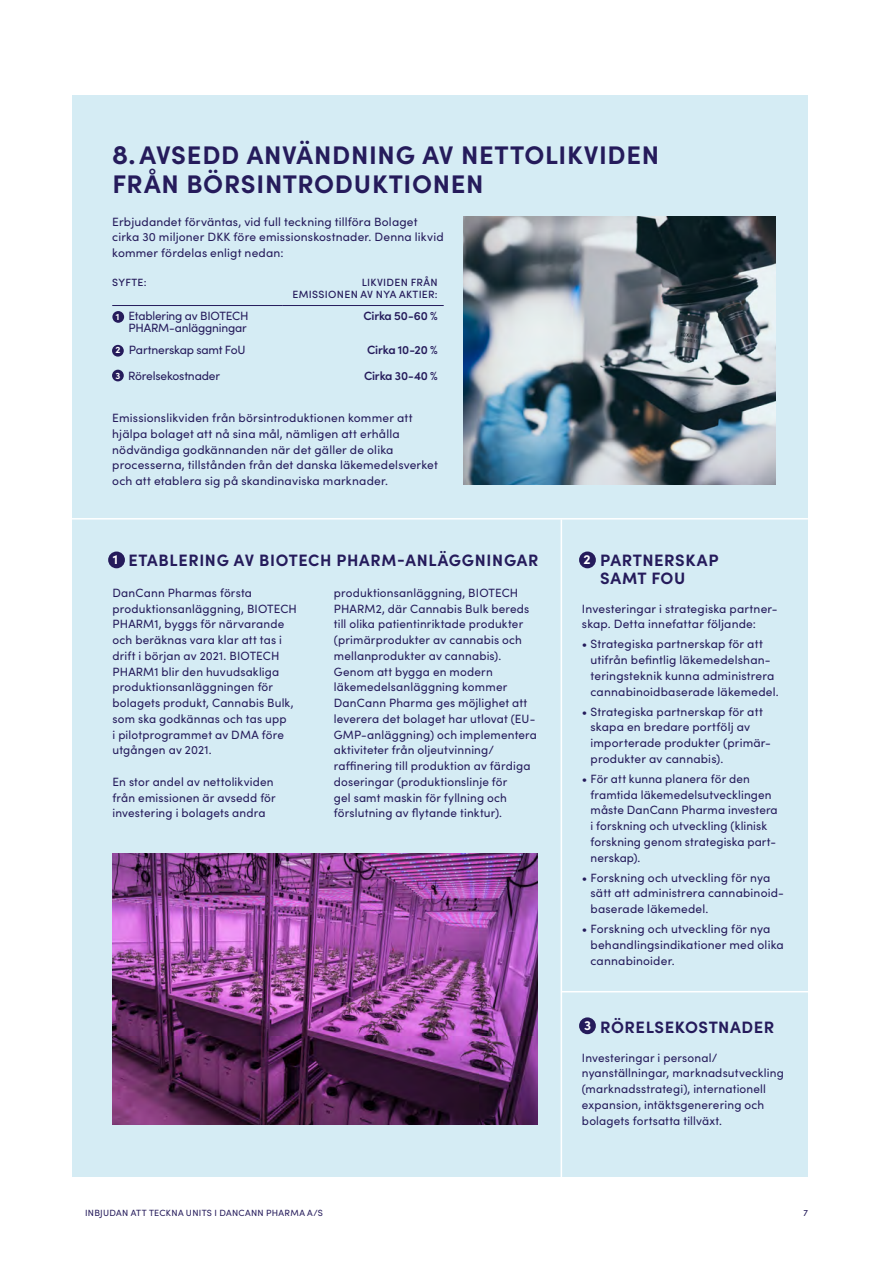
<style>
.page{position:relative;width:893px;height:1263px;background:#fff}
.page>*{position:absolute;margin:0;border:0;box-sizing:border-box;transform-origin:0 0}
.t1{font:700 25.5px/28.5px "Sofia Pro";letter-spacing:.025em;color:#251b5b}
.t2{font:700 16.5px/18px "Sofia Pro";letter-spacing:.04em;color:#251b5b}
.t3{font:700 13.35px "Sofia Pro";color:#fff}
.t4{font:12px/15.8px "Sofia Pro";letter-spacing:.015em;color:#251b5b}
.t5{font:12px/12px "Sofia Pro";letter-spacing:-.015em;color:#251b5b}
.t6{font:600 12px "Sofia Pro";letter-spacing:-.015em;color:#251b5b}
.t7{font:500 10.5px/12px "Sofia Pro";letter-spacing:.03em;color:#251b5b;text-align:right}
.t8{font:700 9.3px "Sofia Pro";color:#fff}
.t9{font:9px "Sofia Pro";letter-spacing:.035em;color:#251b5b}
.s1{font-size:27px}
</style>
<div class="page">
<div style="left:73px;top:95px;width:735px;height:1081px;background:#d5ecf4"></div>
<hr style="left:112px;top:305px;width:171px;height:1px;background:#251b5b">
<hr style="left:283px;top:305px;width:161px;height:1px;background:#251b5b">
<hr style="left:72px;top:518px;width:736px;height:1px;background:#fff">
<hr style="left:562px;top:991px;width:254px;height:1px;background:#fff">
<hr style="left:561px;top:519px;width:1px;height:659px;background:#fff">
<img style="left:463px;top:217px;width:312px;height:267px">
<img style="left:113px;top:853px;width:424px;height:271px">
<div style="left:112px;top:311px;width:12px;height:12px;background:#251b5b;border-radius:50%"></div>
<div style="left:108px;top:551px;width:17px;height:17px;background:#251b5b;border-radius:50%"></div>
<div style="left:579px;top:551px;width:17px;height:17px;background:#251b5b;border-radius:50%"></div>
<div style="left:579px;top:1017px;width:17px;height:17px;background:#251b5b;border-radius:50%"></div>
<div style="left:112px;top:345px;width:12px;height:12px;background:#251b5b;border-radius:50%"></div>
<div style="left:112px;top:370px;width:12px;height:11px;background:#251b5b;border-radius:50%"></div>
<h1 class="t1" style="left:112px;top:139px;width:549px"><span class="s1">8.</span>AVSEDD ANVÄNDNING AV NETTOLIKVIDEN<br>FRÅN BÖRSINTRODUKTIONEN</h1>
<p class="t4" style="left:112px;top:213px;width:333px">Erbjudandet förväntas, vid full teckning tillföra Bolaget cirka 30 miljoner DKK före emissionskostnader. Denna likvid kommer fördelas enligt nedan:</p>
<p class="t7" style="left:112px;top:276px;width:36px">SYFTE:</p>
<p class="t7" style="left:292px;top:276px;width:147px">LIKVIDEN FRÅN<br>EMISSIONEN AV NYA AKTIER:</p>
<p class="t5" style="left:128px;top:309px;width:122px">Etablering av BIOTECH<br>PHARM-anläggningar</p>
<p class="t6" style="left:363px;top:307px;width:76px">Cirka 50-60 %</p>
<p class="t5" style="left:129px;top:343px;width:118px">Partnerskap samt FoU</p>
<p class="t6" style="left:367px;top:341px;width:72px">Cirka 10-20 %</p>
<p class="t5" style="left:128px;top:369px;width:94px">Rörelsekostnader</p>
<p class="t6" style="left:364px;top:366px;width:75px">Cirka 30-40 %</p>
<p class="t4" style="left:112px;top:409px;width:327px">Emissionslikviden från börsintroduktionen kommer att hjälpa bolaget att nå sina mål, nämligen att erhålla nödvändiga godkännanden när det gäller de olika processerna, tillstånden från det danska läkemedelsverket och att etablera sig på skandinaviska marknader.</p>
<p class="t8" style="left:116px;top:309px;width:5px">1</p>
<p class="t8" style="left:115px;top:343px;width:7px">2</p>
<p class="t8" style="left:115px;top:368px;width:6px">3</p>
<h2 class="t2" style="left:128px;top:550px;width:411px">ETABLERING AV BIOTECH PHARM-ANLÄGGNINGAR</h2>
<p class="t4" style="left:113px;top:584px;width:186px">DanCann Pharmas första produktionsanläggning, BIOTECH<br>PHARM1, byggs för närvarande och beräknas vara klar att tas i drift i början av 2021. BIOTECH<br>PHARM1 blir den huvudsakliga produktionsanläggningen för bolagets produkt, Cannabis Bulk, som ska godkännas och tas upp<br>i pilotprogrammet av DMA före utgången av 2021.</p>
<p class="t4" style="left:113px;top:773px;width:165px">En stor andel av nettolikviden från emissionen är avsedd för investering i bolagets andra</p>
<h2 class="t2" style="left:600px;top:550px;width:120px">PARTNERSKAP<br>SAMT FOU</h2>
<p class="t3" style="left:113px;top:549px;width:7px">1</p>
<p class="t3" style="left:584px;top:549px;width:9px">2</p>
<p class="t4" style="left:334px;top:584px;width:205px">produktionsanläggning, BIOTECH PHARM2, där Cannabis Bulk bereds till olika patientinriktade produkter (primärprodukter av cannabis och mellanprodukter av cannabis).<br>Genom att bygga en modern läkemedelsanläggning kommer DanCann Pharma ges möjlighet att leverera det bolaget har utlovat (EU-GMP--anläggning) och implementera aktiviteter från oljeutvinning/ raffinering till produktion av färdiga doseringar (produktionslinje för<br>gel samt maskin för fyllning och förslutning av flytande tinktur).</p>
<p class="t4" style="left:582px;top:600px;width:197px">Investeringar i strategiska partner&shy;skap. Detta innefattar följande:</p>
<p class="t4" style="left:591px;top:635px;width:190px;text-indent:-9px">• Strategiska partnerskap för att utifrån befintlig läkemedelshan&shy;teringsteknik kunna administrera cannabinoidbaserade läkemedel.</p>
<p class="t4" style="left:591px;top:703px;width:182px;text-indent:-9px">• Strategiska partnerskap för att skapa en bredare portfölj av importerade produkter (primär&shy;produkter av cannabis).</p>
<p class="t4" style="left:591px;top:770px;width:189px;text-indent:-9px">• För att kunna planera för den framtida läkemedelsutvecklingen måste DanCann Pharma investera i forskning och utveckling (klinisk forskning genom strategiska part&shy;nerskap).</p>
<p class="t4" style="left:591px;top:869px;width:195px;text-indent:-9px">• Forskning och utveckling för nya sätt att administrera cannabinoid&shy;baserade läkemedel.</p>
<p class="t4" style="left:591px;top:920px;width:195px;text-indent:-9px">• Forskning och utveckling för nya behandlingsindikationer med olika cannabinoider.</p>
<p class="t3" style="left:584px;top:1015px;width:9px">3</p>
<h2 class="t2" style="left:600px;top:1017px;width:176px">RÖRELSEKOSTNADER</h2>
<p class="t4" style="left:582px;top:1049px;width:203px">Investeringar i personal/ nyanställningar, marknadsutveckling (marknadsstrategi), internationell expansion, intäktsgenerering och bolagets fortsatta tillväxt.</p>
<p class="t9" style="left:85px;top:1206px;width:239px">INBJUDAN ATT TECKNA UNITS I DANCANN PHARMA A/S</p>
<p class="t9" style="left:803px;top:1206px;width:6px">7</p>
</div>
